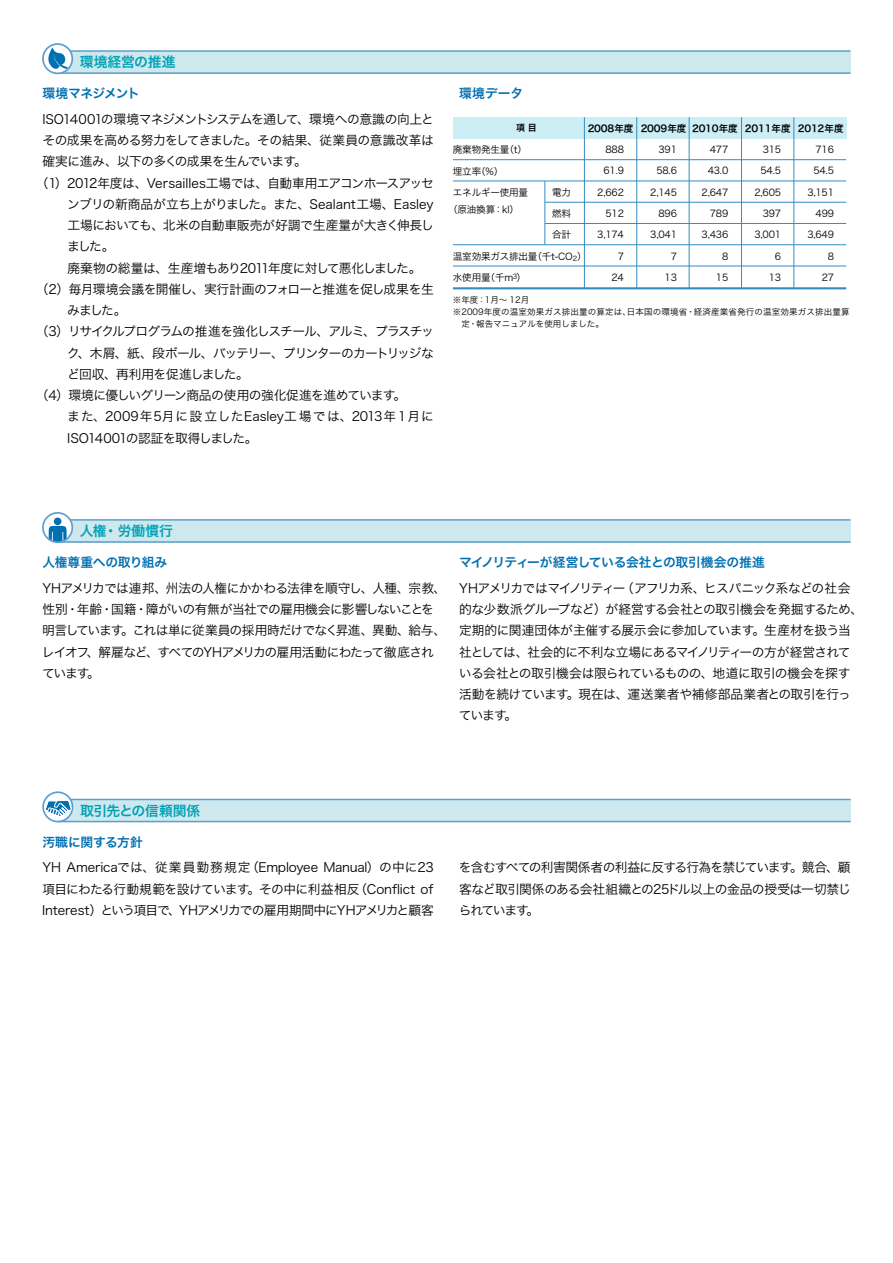
<style>
.page{position:relative;width:893px;height:1263px;background:#fff}
.page>*{position:absolute;margin:0;border:0;box-sizing:border-box;transform-origin:0 0}
.t1{font:13.8px "Hira Kaku Pro N W6";letter-spacing:-.005em;color:#00a1b7}
.t2{font:12.75px/21.3px "Hira Kaku Pro N W3";letter-spacing:-.045em;color:#000}
.t3{font:12.75px/21.3px "Hira Kaku Pro N W3";letter-spacing:-.015em;color:#000}
.t4{font:12.75px/21.3px "Hira Kaku Pro N W3";letter-spacing:-.08em;color:#000}
.t5{font:12.75px "Hira Kaku Pro N W3";letter-spacing:-.02em;color:#000}
.t6{font:12.75px "Hira Kaku Pro N W3";letter-spacing:-.025em;color:#000}
.t7{font:12.75px "Hira Kaku Pro N W6";letter-spacing:-.02em;color:#0070b2}
.t8{font:12.75px "Hira Kaku Pro N W3";letter-spacing:-.07em;color:#000}
.t9{font:12.75px "Hira Kaku Pro N W3";letter-spacing:-.005em;color:#000}
.t10{font:12.75px "Hira Kaku Pro N W3";letter-spacing:-.01em;color:#000}
.t11{font:12.75px "Hira Kaku Pro N W3";letter-spacing:-.065em;color:#000}
.t12{font:12.75px "Hira Kaku Pro N W3";letter-spacing:-.09em;color:#000}
.t13{font:12.75px "Hira Kaku Pro N W3";color:#000}
.t14{font:12.75px "Hira Kaku Pro N W3";letter-spacing:-.11em;color:#000}
.t15{font:12.75px "Hira Kaku Pro N W6";letter-spacing:-.06em;color:#0070b2}
.t16{font:9.6px/17px "Hira Kaku Pro N W3";letter-spacing:-.02em;color:#000}
.t17{font:9.6px "Hira Kaku Pro N W6";letter-spacing:-.02em;color:#000}
.t18{font:9px "Hira Kaku Pro N W6";color:#040000}
.t19{font:8.55px/11.7px "Hira Kaku Pro N W3";letter-spacing:.02em;color:#000}
</style>
<div class="page">
<div style="left:58px;top:520px;width:792px;height:22px;background:#cee9ee"></div>
<hr style="left:58px;top:519px;width:792px;height:2px;background:#5c9fcf">
<hr style="left:58px;top:541px;width:792px;height:2px;background:#5c9fcf">
<svg style="left:43px;top:513px;width:29px;height:29px"></svg>
<div style="left:54px;top:518px;width:7px;height:7px;background:#0070b3;border-radius:50%"></div>
<svg style="left:49px;top:526px;width:18px;height:16px"></svg>
<div style="left:42px;top:512px;width:31px;height:31px;border:2px solid #5c9fcf;border-radius:50%"></div>
<div style="left:58px;top:799px;width:793px;height:23px;background:#cee9ee"></div>
<hr style="left:58px;top:799px;width:793px;height:1px;background:#5c9fcf">
<hr style="left:58px;top:821px;width:793px;height:1px;background:#5c9fcf">
<svg style="left:43px;top:792px;width:29px;height:29px"></svg>
<div style="left:42px;top:791px;width:31px;height:31px;border:2px solid #5c9fcf;border-radius:50%"></div>
<svg style="left:44px;top:800px;width:28px;height:18px"></svg>
<div style="left:58px;top:51px;width:792px;height:22px;background:#cee9ee"></div>
<hr style="left:58px;top:50px;width:792px;height:2px;background:#5c9fcf">
<hr style="left:58px;top:72px;width:792px;height:2px;background:#5c9fcf">
<svg style="left:43px;top:44px;width:29px;height:29px"></svg>
<div style="left:42px;top:43px;width:31px;height:31px;border:2px solid #5c9fcf;border-radius:50%"></div>
<svg style="left:46px;top:47px;width:22px;height:24px"></svg>
<div style="left:453px;top:117px;width:393px;height:21px;background:#cceef4"></div>
<hr style="left:453px;top:181px;width:393px;height:1px;background:#338dc2">
<hr style="left:453px;top:159px;width:393px;height:1px;background:#338dc2">
<hr style="left:545px;top:202px;width:301px;height:1px;background:#338dc2">
<hr style="left:545px;top:223px;width:301px;height:1px;background:#338dc2">
<hr style="left:453px;top:244px;width:393px;height:1px;background:#338dc2">
<hr style="left:453px;top:266px;width:393px;height:1px;background:#338dc2">
<hr style="left:453px;top:287px;width:393px;height:2px;background:#338dc2">
<hr style="left:545px;top:181px;width:1px;height:64px;background:#338dc2">
<hr style="left:584px;top:117px;width:1px;height:171px;background:#338dc2">
<hr style="left:794px;top:117px;width:1px;height:171px;background:#338dc2">
<hr style="left:689px;top:117px;width:1px;height:171px;background:#338dc2">
<hr style="left:636px;top:117px;width:1px;height:171px;background:#338dc2">
<hr style="left:741px;top:117px;width:1px;height:171px;background:#338dc2">
<p class="t1" style="left:80px;top:49px;width:97px">環境経営の推進</p>
<p class="t15" style="left:43px;top:82px;width:99px">環境マネジメント</p>
<p class="t8" style="left:42px;top:108px;width:393px">ISO14001の環境マネジメントシステムを通して、環境への意識の向上と</p>
<p class="t2" style="left:42px;top:129px;width:393px">その成果を高める努力をしてきました。その結果、従業員の意識改革は</p>
<p class="t2" style="left:294px;top:150px;width:14px">。</p>
<p class="t2" style="left:43px;top:150px;width:255px">確実に進み、以下の多くの成果を生んでいます</p>
<p class="t2" style="left:36px;top:171px;width:399px">（）1 2012年度は、Versailles工場では、自動車用エアコンホースアッセ</p>
<p class="t9" style="left:67px;top:193px;width:368px">ンブリの新商品が立ち上がりました。また、Sealant工場、Easley</p>
<p class="t5" style="left:67px;top:214px;width:368px">工場においても、北米の自動車販売が好調で生産量が大きく伸長し</p>
<p class="t2" style="left:67px;top:235px;width:49px">ました。</p>
<p class="t2" style="left:67px;top:256px;width:356px">廃棄物の総量は、生産増もあり2011年度に対して悪化しました。</p>
<p class="t2" style="left:36px;top:277px;width:399px">（2）毎月環境会議を開催し、実行計画のフォローと推進を促し成果を生</p>
<p class="t2" style="left:67px;top:299px;width:61px">みました。</p>
<p class="t4" style="left:36px;top:320px;width:400px">（）3 リサイクルプログラムの推進を強化しスチール、アルミ、プラスチッ</p>
<p class="t12" style="left:78px;top:341px;width:358px">、木屑、紙、段ボール、バッテリー、プリンターのカートリッジな</p>
<p class="t2" style="left:67px;top:341px;width:183px">ク<br>ど回収、再利用を促進しました。</p>
<p class="t3" style="left:67px;top:384px;width:368px;text-indent:-31px">（4）環境に優しいグリーン商品の使用の強化促進を進めています<br>また、2009年5月に設立したEasley工場では、2013年１月に<br>ISO14001の認証を取得しました。</p>
<p class="t2" style="left:394px;top:384px;width:14px">。</p>
<p class="t7" style="left:459px;top:82px;width:65px">環境データ</p>
<p class="t18" style="left:516px;top:120px;width:22px">項目</p>
<p class="t17" style="left:588px;top:120px;width:47px">2008年度</p>
<p class="t16" style="left:453px;top:140px;width:58px">廃棄物発生量</p>
<p class="t16" style="left:448px;top:183px;width:81px;text-indent:5px">エネルギー使用量（原油換算：kl(</p>
<p class="t16" style="left:504px;top:140px;width:24px">（ (t</p>
<p class="t16" style="left:453px;top:162px;width:30px">埋立率</p>
<p class="t16" style="left:476px;top:162px;width:29px">)%(</p>
<p class="t16" style="left:552px;top:183px;width:20px">電力</p>
<p class="t16" style="left:552px;top:204px;width:20px">燃料</p>
<p class="t16" style="left:552px;top:225px;width:20px">合計</p>
<p class="t16" style="left:453px;top:247px;width:86px">温室効果ガス排出量</p>
<p class="t16" style="left:486px;top:268px;width:42px">（千m (<sup>3</sup></p>
<p class="t16" style="left:532px;top:247px;width:56px">（千t-CO (<sub>2</sub></p>
<p class="t16" style="left:453px;top:268px;width:39px">水使用量</p>
<p class="t19" style="left:453px;top:294px;width:78px">※年度：1月～ 12月</p>
<p class="t16" style="left:605px;top:140px;width:20px">888</p>
<p class="t16" style="left:603px;top:162px;width:22px">61.9</p>
<p class="t16" style="left:597px;top:183px;width:28px">2,662</p>
<p class="t16" style="left:605px;top:204px;width:20px">512</p>
<p class="t16" style="left:597px;top:225px;width:28px">3,174</p>
<p class="t16" style="left:618px;top:247px;width:8px">7</p>
<p class="t16" style="left:611px;top:268px;width:14px">24</p>
<p class="t17" style="left:641px;top:120px;width:47px">2009年度</p>
<p class="t17" style="left:692px;top:120px;width:47px">2010年度</p>
<p class="t17" style="left:745px;top:120px;width:47px">2011年度</p>
<p class="t17" style="left:798px;top:120px;width:47px">2012年度</p>
<p class="t16" style="left:658px;top:140px;width:20px">391</p>
<p class="t16" style="left:656px;top:162px;width:22px">58.6</p>
<p class="t16" style="left:650px;top:183px;width:28px">2,145</p>
<p class="t16" style="left:658px;top:204px;width:20px">896</p>
<p class="t16" style="left:650px;top:225px;width:28px">3,041</p>
<p class="t16" style="left:671px;top:247px;width:8px">7</p>
<p class="t16" style="left:665px;top:268px;width:14px">13</p>
<p class="t16" style="left:710px;top:140px;width:20px">477</p>
<p class="t16" style="left:708px;top:162px;width:22px">43.0</p>
<p class="t16" style="left:702px;top:183px;width:28px">2,647</p>
<p class="t16" style="left:710px;top:204px;width:20px">789</p>
<p class="t16" style="left:702px;top:225px;width:28px">3,436</p>
<p class="t16" style="left:722px;top:247px;width:8px">8</p>
<p class="t16" style="left:716px;top:268px;width:14px">15</p>
<p class="t16" style="left:763px;top:140px;width:20px">315</p>
<p class="t16" style="left:760px;top:162px;width:22px">54.5</p>
<p class="t16" style="left:754px;top:183px;width:28px">2,605</p>
<p class="t16" style="left:763px;top:204px;width:20px">397</p>
<p class="t16" style="left:754px;top:225px;width:28px">3,001</p>
<p class="t16" style="left:775px;top:247px;width:8px">6</p>
<p class="t16" style="left:769px;top:268px;width:14px">13</p>
<p class="t16" style="left:815px;top:140px;width:20px">716</p>
<p class="t16" style="left:813px;top:162px;width:22px">54.5</p>
<p class="t16" style="left:807px;top:183px;width:28px">3,151</p>
<p class="t16" style="left:816px;top:204px;width:20px">499</p>
<p class="t16" style="left:807px;top:225px;width:28px">3,649</p>
<p class="t16" style="left:828px;top:247px;width:8px">8</p>
<p class="t16" style="left:822px;top:268px;width:14px">27</p>
<p class="t19" style="left:461px;top:305px;width:171px;text-indent:-8px">※2009年度の温室効果ガス排出量の算定は、定・報告マニュアルを使用しました。</p>
<p class="t19" style="left:627px;top:305px;width:224px">日本国の環境省・経済産業省発行の温室効果ガス排出量算</p>
<p class="t1" style="left:104px;top:518px;width:71px">・労働慣行</p>
<p class="t1" style="left:80px;top:518px;width:28px">人権</p>
<p class="t7" style="left:42px;top:551px;width:126px">人権尊重への取り組み</p>
<p class="t2" style="left:77px;top:576px;width:371px;text-indent:-34px">YHアメリカでは連邦、州法の人権にかかわる法律を順守し、人種、宗教、年齢・国籍・障がいの有無が当社での雇用機会に影響しないことを</p>
<p class="t2" style="left:42px;top:598px;width:38px">性別・</p>
<p class="t2" style="left:121px;top:619px;width:327px">。これは単に従業員の採用時だけでなく昇進、異動、給与、</p>
<p class="t4" style="left:87px;top:619px;width:348px;text-indent:-45px">明言しています<br>、解雇など、すべてのYHアメリカの雇用活動にわたって徹底され</p>
<p class="t2" style="left:87px;top:640px;width:14px;text-indent:-45px">レイオフ。</p>
<p class="t2" style="left:42px;top:661px;width:49px">ています</p>
<p class="t7" style="left:459px;top:551px;width:307px">マイノリティーが経営している会社との取引機会の推進</p>
<p class="t2" style="left:621px;top:576px;width:231px">（アフリカ系、ヒスパニック系などの社会</p>
<p class="t14" style="left:459px;top:577px;width:168px">YHアメリカではマイノリティー</p>
<p class="t6" style="left:459px;top:598px;width:406px">的な少数派グループなど）が経営する会社との取引機会を発掘するため、</p>
<p class="t2" style="left:752px;top:619px;width:100px">。生産材を扱う当</p>
<p class="t6" style="left:459px;top:619px;width:297px">定期的に関連団体が主催する展示会に参加しています</p>
<p class="t11" style="left:459px;top:640px;width:393px">社としては、社会的に不利な立場にあるマイノリティーの方が経営されて</p>
<p class="t2" style="left:459px;top:661px;width:393px">いる会社との取引機会は限られているものの、地道に取引の機会を探す</p>
<p class="t10" style="left:567px;top:683px;width:286px">。現在は、運送業者や補修部品業者との取引を行っ</p>
<p class="t2" style="left:459px;top:683px;width:111px;text-align:center">活動を続けています。</p>
<p class="t2" style="left:459px;top:704px;width:49px">ています</p>
<p class="t1" style="left:80px;top:798px;width:122px">取引先との信頼関係</p>
<p class="t7" style="left:42px;top:830px;width:102px">汚職に関する方針</p>
<p class="t5" style="left:246px;top:856px;width:189px">（Employee Manual）の中に23</p>
<p class="t13" style="left:42px;top:856px;width:210px">YH Americaでは、従業員勤務規定</p>
<p class="t2" style="left:42px;top:877px;width:393px">項目にわたる行動規範を設けています<br>Interest）という項目で、YHアメリカでの雇用期間中にYHアメリカと顧客</p>
<p class="t5" style="left:247px;top:877px;width:114px">。その中に利益相反</p>
<p class="t10" style="left:355px;top:877px;width:81px">（Conflict of</p>
<p class="t2" style="left:667px;top:856px;width:185px;text-indent:-208px">を含むすべての利害関係者の利益に反する行為を禁じています<br>ドル以上の金品の授受は一切禁じ</p>
<p class="t2" style="left:790px;top:856px;width:62px">。競合、顧</p>
<p class="t2" style="left:526px;top:877px;width:144px;text-indent:-67px">客など取引関係のある会社組織との25。</p>
<p class="t2" style="left:459px;top:898px;width:72px">られています</p>
</div>
